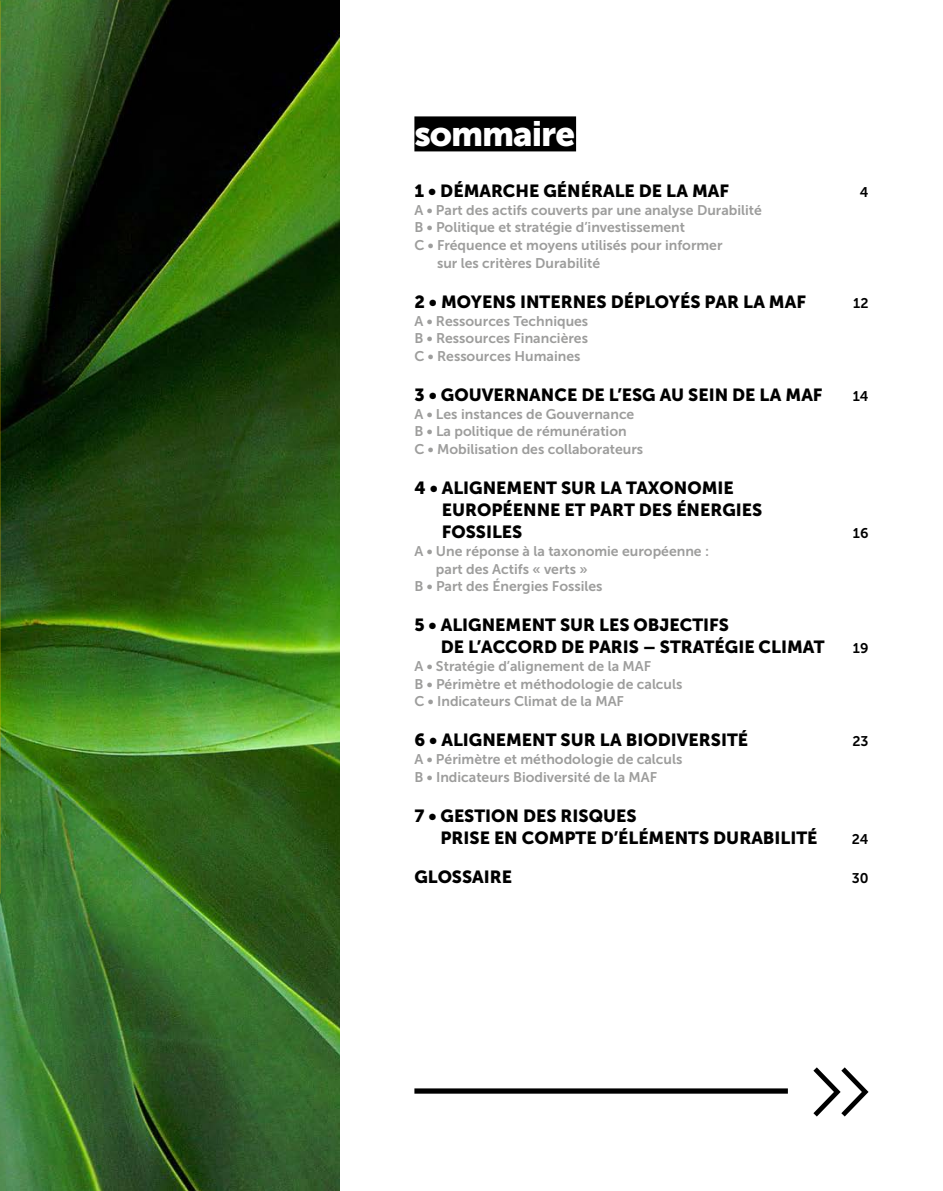
<style>
.page{position:relative;width:943px;height:1191px;background:#fff}
.page>*{position:absolute;margin:0;border:0;box-sizing:border-box;transform-origin:0 0}
.t1{font:35px "Museo Sans 900";letter-spacing:-.03em;color:#fff}
.t2{font:17.5px/22.1px "Museo Sans 900";color:#000}
.t3{font:14px/17.8px "Museo Sans 700";color:#9d9d9c}
.t4{font:14px "Museo Sans 700";color:#000}
</style>
<div class="page">
<img style="left:0;top:0;width:340px;height:1191px">
<div style="left:414px;top:116px;width:162px;height:35px;background:#000"></div>
<svg style="left:813px;top:1067px;width:56px;height:50px"></svg>
<div style="left:414px;top:1088px;width:374px;height:5px;background:#000"></div>
<h1 class="t1" style="left:414px;top:114px;width:162px">sommaire</h1>
<p class="t2" style="left:414px;top:180px;width:316px">1 • DÉMARCHE GÉNÉRALE DE LA MAF</p>
<p class="t4" style="left:859px;top:184px;width:10px">4</p>
<p class="t3" style="left:414px;top:201px;width:349px">A • Part des actifs couverts par une analyse Durabilité</p>
<p class="t3" style="left:414px;top:219px;width:272px">B • Politique et stratégie d’investissement</p>
<p class="t3" style="left:414px;top:236px;width:310px">C • Fréquence et moyens utilisés pour informer</p>
<p class="t3" style="left:437px;top:254px;width:165px">sur les critères Durabilité</p>
<p class="t2" style="left:414px;top:290px;width:393px">2 • MOYENS INTERNES DÉPLOYÉS PAR LA MAF</p>
<p class="t4" style="left:853px;top:295px;width:17px">12</p>
<p class="t3" style="left:414px;top:312px;width:175px;text-align:justify">A • Ressources Techniques B • Ressources Financières C • Ressources Humaines</p>
<p class="t2" style="left:414px;top:384px;width:409px">3 • GOUVERNANCE DE L’ESG AU SEIN DE LA MAF</p>
<p class="t4" style="left:852px;top:388px;width:17px">14</p>
<p class="t3" style="left:414px;top:405px;width:230px">A • Les instances de Gouvernance<br>B • La politique de rémunération<br>C • Mobilisation des collaborateurs</p>
<p class="t2" style="left:442px;top:477px;width:322px;text-indent:-27px">4 • ALIGNEMENT SUR LA TAXONOMIE<br>EUROPÉENNE ET PART DES ÉNERGIES<br>FOSSILES</p>
<p class="t4" style="left:852px;top:525px;width:17px">16</p>
<p class="t3" style="left:414px;top:542px;width:296px">A • Une réponse à la taxonomie européenne :</p>
<p class="t3" style="left:436px;top:560px;width:153px">part des Actifs « verts »</p>
<p class="t3" style="left:414px;top:577px;width:190px">B • Part des Énergies Fossiles</p>
<p class="t2" style="left:441px;top:614px;width:385px;text-indent:-26px">5 • ALIGNEMENT SUR LES OBJECTIFS<br>DE L’ACCORD DE PARIS – STRATÉGIE CLIMAT</p>
<p class="t4" style="left:852px;top:640px;width:17px">19</p>
<p class="t3" style="left:414px;top:657px;width:269px">A • Stratégie d’alignement de la MAF<br>B • Périmètre et méthodologie de calculs<br>C • Indicateurs Climat de la MAF</p>
<p class="t2" style="left:414px;top:729px;width:335px">6 • ALIGNEMENT SUR LA BIODIVERSITÉ</p>
<p class="t4" style="left:852px;top:733px;width:18px">23</p>
<p class="t3" style="left:414px;top:750px;width:269px">A • Périmètre et méthodologie de calculs<br>B • Indicateurs Biodiversité de la MAF</p>
<p class="t2" style="left:440px;top:804px;width:378px;text-indent:-26px">7 • GESTION DES RISQUES<br>PRISE EN COMPTE D’ÉLÉMENTS DURABILITÉ</p>
<p class="t4" style="left:851px;top:831px;width:18px">24</p>
<p class="t2" style="left:414px;top:866px;width:99px">GLOSSAIRE</p>
<p class="t4" style="left:851px;top:870px;width:18px">30</p>
</div>
